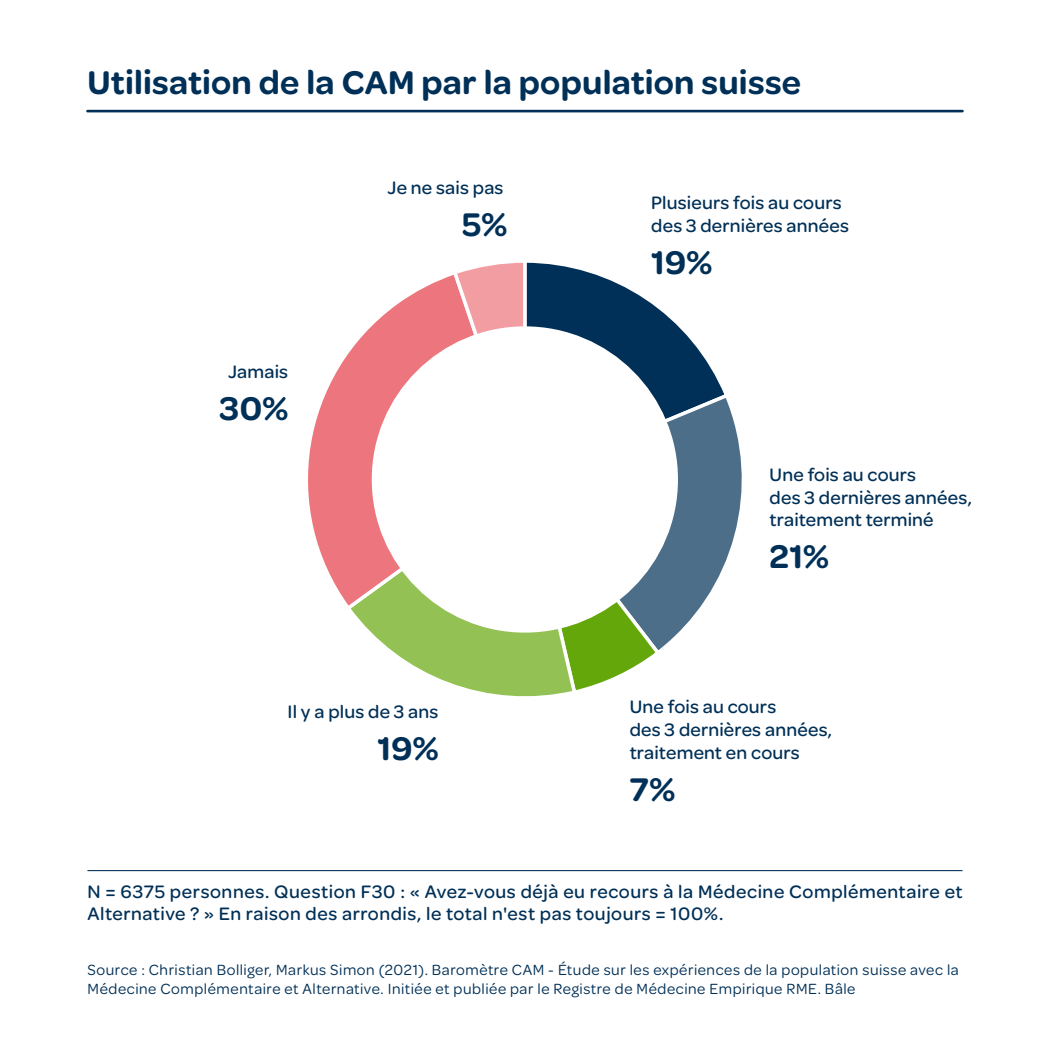
<style>
.page{position:relative;width:1050px;height:1050px;background:#fff}
.page>*{position:absolute;margin:0;border:0;box-sizing:border-box;transform-origin:0 0}
.t1{font:600 35px "Omnes";letter-spacing:.005em;color:#003057}
.t2{font:500 19.25px/22.8px "Omnes";letter-spacing:.015em;color:#003057}
.t3{font:15.75px/19.2px "Omnes";letter-spacing:.035em;color:#003057}
</style>
<div class="page">
<svg style="left:727px;top:401px;width:15px;height:157px"></svg>
<svg style="left:354px;top:613px;width:180px;height:84px"></svg>
<svg style="left:308px;top:276px;width:142px;height:337px"></svg>
<svg style="left:450px;top:262px;width:277px;height:434px"></svg>
<div style="left:372px;top:326px;width:306px;height:307px;background:#fff;border-radius:50%"></div>
<hr style="left:87px;top:870px;width:875px;height:1px;background:#003057">
<hr style="left:87px;top:110px;width:875px;height:2px;background:#003057">
<h1 class="t1" style="left:88px;top:59px;width:715px">Utilisation de la CAM par la population suisse</h1>
<p class="t2" style="left:228px;top:359px;width:62px">Jamais</p>
<h1 class="t1" style="left:220px;top:384px;width:70px">30%</h1>
<p class="t2" style="left:387px;top:175px;width:118px">Je ne sais pas</p>
<h1 class="t1" style="left:462px;top:200px;width:47px">5%</h1>
<p class="t2" style="left:288px;top:699px;width:152px">Il y a plus de 3 ans</p>
<h1 class="t1" style="left:378px;top:724px;width:62px">19%</h1>
<p class="t2" style="left:651px;top:190px;width:199px">Plusieurs fois au cours des 3 dernières années</p>
<h1 class="t1" style="left:651px;top:238px;width:62px">19%</h1>
<p class="t2" style="left:770px;top:462px;width:204px">Une fois au cours<br>des 3 dernières années, traitement terminé</p>
<h1 class="t1" style="left:770px;top:533px;width:61px">21%</h1>
<p class="t2" style="left:630px;top:694px;width:204px">Une fois au cours<br>des 3 dernières années, traitement en cours</p>
<h1 class="t1" style="left:630px;top:765px;width:47px">7%</h1>
<p class="t2" style="left:88px;top:879px;width:877px">N = 6375 personnes. Question F30 : « Avez-vous déjà eu recours à la Médecine Complémentaire et<br>Alternative ? » En raison des arrondis, le total n'est pas toujours = 100%.</p>
<p class="t3" style="left:87px;top:959px;width:873px">Source : Christian Bolliger, Markus Simon (2021). Baromètre CAM - Étude sur les expériences de la population suisse avec la<br>Médecine Complémentaire et Alternative. Initiée et publiée par le Registre de Médecine Empirique RME. Bâle</p>
</div>
